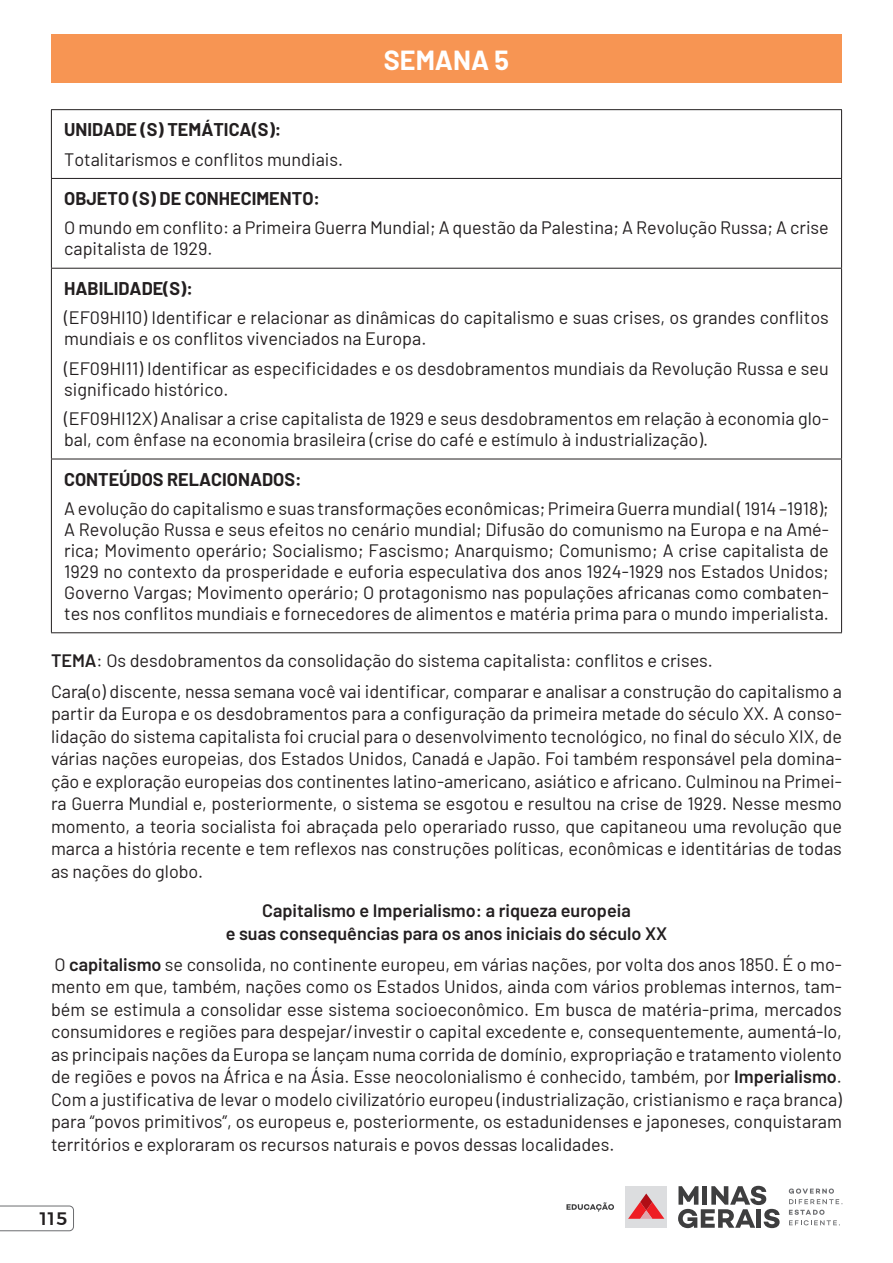
<style>
.page{position:relative;width:893px;height:1263px;background:#fff}
.page>*{position:absolute;margin:0;border:0;box-sizing:border-box;transform-origin:0 0}
.t1{font:700 27px "Barlow";color:#fff}
.t2{font:18px/22.5px "Barlow";color:#231f20}
.t3{font:600 18px/22.5px "Barlow";color:#231f20;text-align:center}
.t4{font:700 18px "Barlow";color:#231f20}
.t5{font:500 18px "Montserrat";color:#231f20}
.s1{font-weight:600}
</style>
<div class="page">
<div style="left:625px;top:1186px;width:42px;height:42px;background:#dcdddf"></div>
<svg style="left:628px;top:1193px;width:36px;height:26px"></svg>
<svg style="left:678px;top:1186px;width:102px;height:42px"></svg>
<svg style="left:789px;top:1188px;width:53px;height:16px"></svg>
<svg style="left:789px;top:1210px;width:51px;height:15px"></svg>
<svg style="left:566px;top:1202px;width:48px;height:9px"></svg>
<svg style="left:0;top:1205px;width:74px;height:26px"></svg>
<div style="left:51px;top:34px;width:791px;height:48px;background:#f79553"></div>
<hr style="left:51px;top:178px;width:791px;height:1px;background:#231f20">
<hr style="left:51px;top:268px;width:791px;height:1px;background:#231f20">
<hr style="left:51px;top:459px;width:791px;height:1px;background:#231f20">
<hr style="left:51px;top:632px;width:791px;height:1px;background:#231f20">
<hr style="left:51px;top:110px;width:1px;height:68px;background:#231f20">
<hr style="left:841px;top:110px;width:1px;height:68px;background:#231f20">
<hr style="left:51px;top:179px;width:1px;height:89px;background:#231f20">
<hr style="left:841px;top:179px;width:1px;height:89px;background:#231f20">
<hr style="left:51px;top:269px;width:1px;height:190px;background:#231f20">
<hr style="left:841px;top:269px;width:1px;height:190px;background:#231f20">
<hr style="left:51px;top:459px;width:1px;height:173px;background:#231f20">
<hr style="left:841px;top:459px;width:1px;height:173px;background:#231f20">
<hr style="left:51px;top:109px;width:791px;height:1px;background:#231f20">
<h1 class="t1" style="left:384px;top:40px;width:127px">SEMANA 5</h1>
<p class="t4" style="left:64px;top:116px;width:219px">UNIDADE (S) TEMÁTICA(S):</p>
<p class="t2" style="left:64px;top:147px;width:280px">Totalitarismos e conflitos mundiais.</p>
<p class="t4" style="left:64px;top:185px;width:257px">OBJETO (S) DE CONHECIMENTO:</p>
<p class="t2" style="left:64px;top:216px;width:766px;line-height:21px">O mundo em conflito: a Primeira Guerra Mundial; A questão da Palestina; A Revolução Russa; A crise capitalista de 1929.</p>
<p class="t4" style="left:64px;top:275px;width:130px">HABILIDADE(S):</p>
<p class="t2" style="left:64px;top:306px;width:766px;line-height:21px">(EF09HI10) Identificar e relacionar as dinâmicas do capitalismo e suas crises, os grandes conflitos mundiais e os conflitos vivenciados na Europa.</p>
<p class="t2" style="left:64px;top:356px;width:766px;line-height:21px">(EF09HI11) Identificar as especificidades e os desdobramentos mundiais da Revolução Russa e seu significado histórico.</p>
<p class="t2" style="left:64px;top:407px;width:766px;line-height:21px">(EF09HI12X) Analisar a crise capitalista de 1929 e seus desdobramentos em relação à economia glo&shy;bal, com ênfase na economia brasileira (crise do café e estímulo à industrialização).</p>
<p class="t4" style="left:64px;top:466px;width:239px">CONTEÚDOS RELACIONADOS:</p>
<p class="t2" style="left:64px;top:497px;width:766px;line-height:21px;text-align:justify">A evolução do capitalismo e suas transformações econômicas; Primeira Guerra mundial ( 1914 –1918); A Revolução Russa e seus efeitos no cenário mundial; Difusão do comunismo na Europa e na Amé&shy;rica; Movimento operário; Socialismo; Fascismo; Anarquismo; Comunismo; A crise capitalista de 1929 no contexto da prosperidade e euforia especulativa dos anos 1924-1929 nos Estados Unidos; Governo Vargas; Movimento operário; O protagonismo nas populações africanas como combaten&shy;tes nos conflitos mundiais e fornecedores de alimentos e matéria prima para o mundo imperialista.</p>
<p class="t2" style="left:51px;top:643px;width:792px;line-height:31px"><span class="s1">TEMA</span>: Os desdobramentos da consolidação do sistema capitalista: conflitos e crises.<br>Cara(o) discente, nessa semana você vai identificar, comparar e analisar a construção do capitalismo a</p>
<p class="t2" style="left:51px;top:701px;width:792px;text-align:justify">partir da Europa e os desdobramentos para a configuração da primeira metade do século XX. A conso&shy;lidação do sistema capitalista foi crucial para o desenvolvimento tecnológico, no final do século XIX, de várias nações europeias, dos Estados Unidos, Canadá e Japão. Foi também responsável pela domina&shy;ção e exploração europeias dos continentes latino-americano, asiático e africano. Culminou na Primei&shy;ra Guerra Mundial e, posteriormente, o sistema se esgotou e resultou na crise de 1929. Nesse mesmo momento, a teoria socialista foi abraçada pelo operariado russo, que capitaneou uma revolução que marca a história recente e tem reflexos nas construções políticas, econômicas e identitárias de todas as nações do globo.</p>
<p class="t3" style="left:226px;top:898px;width:443px">Capitalismo e Imperialismo: a riqueza europeia<br>e suas consequências para os anos iniciais do século XX</p>
<p class="t2" style="left:51px;top:952px;width:792px;text-align:justify">O <span class="s1">capitalismo</span> se consolida, no continente europeu, em várias nações, por volta dos anos 1850. É o mo&shy;mento em que, também, nações como os Estados Unidos, ainda com vários problemas internos, tam&shy;bém se estimula a consolidar esse sistema socioeconômico. Em busca de matéria-prima, mercados consumidores e regiões para despejar/investir o capital excedente e, consequentemente, aumentá-lo, as principais nações da Europa se lançam numa corrida de domínio, expropriação e tratamento violento de regiões e povos na África e na Ásia. Esse neocolonialismo é conhecido, também, por <span class="s1">Imperialismo</span>.<br>Com a justificativa de levar o modelo civilizatório europeu (industrialização, cristianismo e raça branca) para “povos primitivos”, os europeus e, posteriormente, os estadunidenses e japoneses, conquistaram territórios e exploraram os recursos naturais e povos dessas localidades.</p>
<p class="t5" style="left:40px;top:1204px;width:29px">115</p>
</div>
